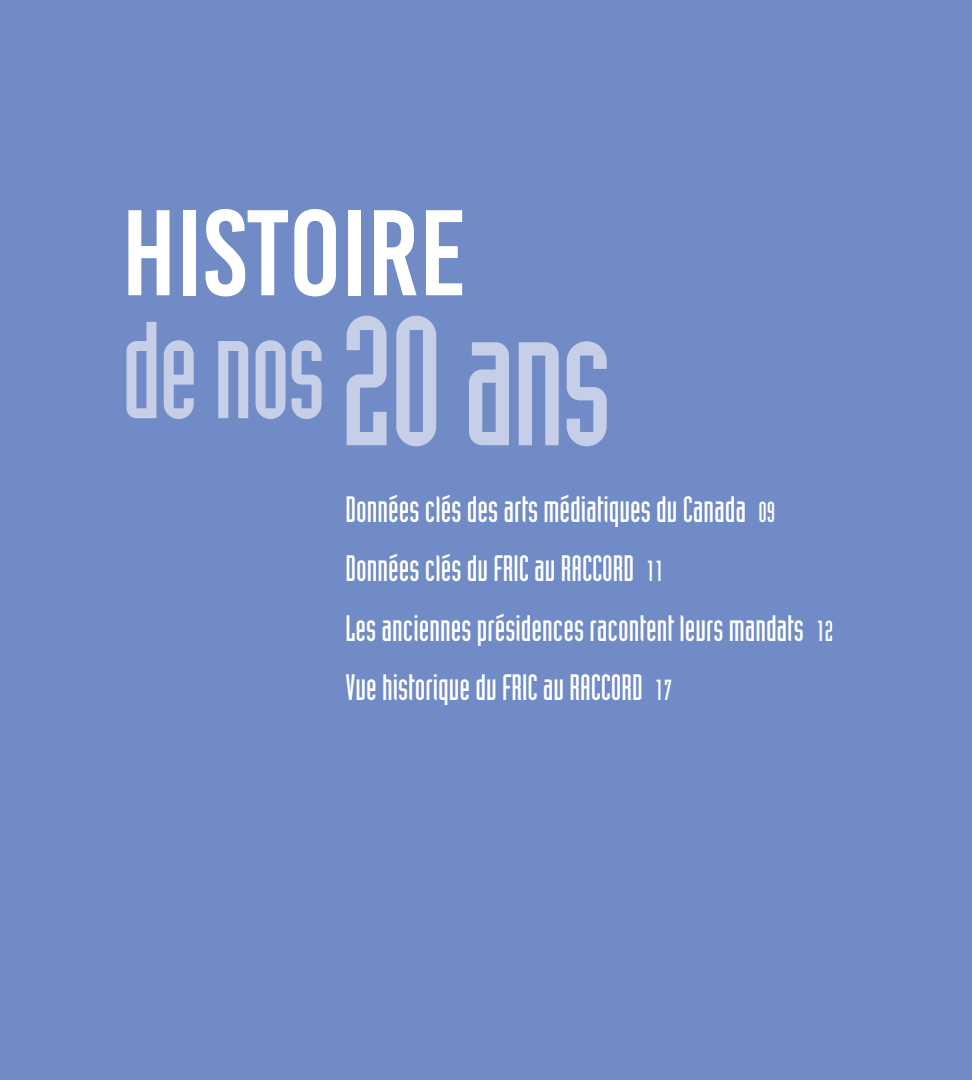
<style>
.page{position:relative;width:972px;height:1080px;background:#718bc6}
.page>*{position:absolute;margin:0;border:0;box-sizing:border-box;transform-origin:0 0}
.t1{font:135px "Industria LT Std Solid";color:#c6cee8}
.t2{font:121.5px "Bebas Kai";color:#fff}
.t3{font:36px/59.2px "Industria LT Std Solid";color:#fff}
.s1{font-size:180px}
.s2{font-size:28.5px}
</style>
<div class="page">
<h2 class="t2" style="left:122px;top:188px;width:346px">HISTOIRE</h2>
<h1 class="t1" style="left:122px;top:297px;width:492px">de nos <span class="s1">20 ans</span></h1>
<p class="t3" style="left:346px;top:481px;width:489px">Données clés des arts médiatiques du Canada <span class="s2">09<br></span>Données clés du FRIC au RACCORD <span class="s2">11<br></span>Les anciennes présidences racontent leurs mandats <span class="s2">12<br></span>Vue historique du FRIC au RACCORD <span class="s2">17</span></p>
</div>
